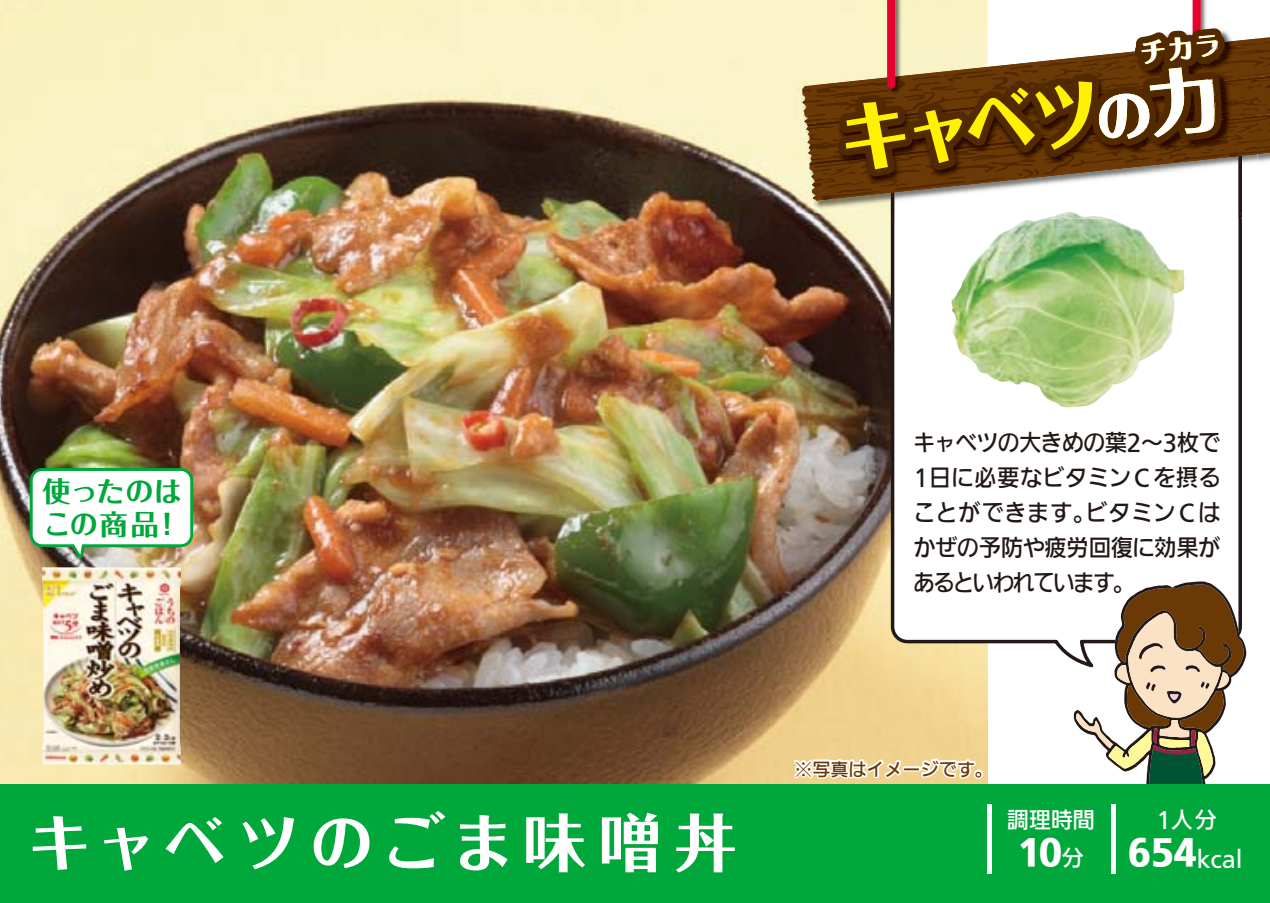
<style>
.page{position:relative;width:1270px;height:903px;background:#fff}
.page>*{position:absolute;margin:0;border:0;box-sizing:border-box;transform-origin:0 0}
.t1{font:800 77px "Folk Pro";color:#fff100;scale:.9 1}
.t2{font:700 63px "Folk Pro";letter-spacing:.135em;color:#fff}
.t3{font:800 35px "Iwa UD Go Dsp Pro";color:#fff}
.t4{font:700 28px/33.2px "Folk Pro";letter-spacing:.02em;color:#00a73b}
.t5{font:500 22.75px/35px "Iwa UD Go Dsp Pro";letter-spacing:.01em;color:#221815;text-align:justify;scale:.96 1}
.t6{font:500 22.05px/39.2px "Iwa UD Go Dsp Pro";color:#fff;text-align:center}
.t7{font:500 17.5px "Iwa UD Go Dsp Pro";letter-spacing:.03em;color:#6a3906}
.s1{font-size:56px}
.s2{font-size:70px}
.s3{font-weight:800;font-size:35px}
.s4{font-weight:500;font-size:22.05px}
</style>
<div class="page">
<img style="left:0;top:0;width:987px;height:784px">
<svg style="left:891px;top:316px;width:351px;height:351px"></svg>
<svg style="left:1074px;top:581px;width:172px;height:203px"></svg>
<div style="left:0;top:784px;width:1270px;height:119px;background:#00a73b"></div>
<img style="left:951px;top:316px;width:233px;height:91px">
<img style="left:795px;top:0;width:7px;height:213px">
<hr style="left:1112px;top:804px;width:4px;height:69px;background:#fff">
<div style="left:987px;top:804px;width:5px;height:69px;background:#fff"></div>
<svg style="left:791px;top:756px;width:113px;height:25px"></svg>
<div style="left:903px;top:766px;width:18px;height:5px;border:4px solid #fff"></div>
<svg style="left:918px;top:755px;width:60px;height:26px"></svg>
<div style="left:974px;top:769px;width:9px;height:10px;border:4px solid #fff;border-radius:50%"></div>
<div style="left:975px;top:771px;width:7px;height:7px;border:4px solid #fff;border-radius:50%"></div>
<img style="left:42px;top:567px;width:139px;height:197px">
<svg style="left:30px;top:468px;width:163px;height:90px"></svg>
<svg style="left:802px;top:0;width:468px;height:316px"></svg>
<p class="t4" style="left:43px;top:470px;width:141px">使ったのはこの商品！</p>
<h1 class="t1" style="left:834px;top:74px;width:424px;rotate:-6deg">キャベツ<span class="s1">の</span><span class="s2">力</span></h1>
<p class="t5" style="left:913px;top:425px;width:322px">キャベツの大きめの葉2～3枚で1日に必要なビタミンＣを摂ることができます。ビタミンＣはかぜの予防や疲労回復に効果があるといわれています。</p>
<p class="t7" style="left:795px;top:756px;width:199px">※写真はイメージです。</p>
<h2 class="t2" style="left:28px;top:789px;width:711px">キャベツのごま味噌丼</h2>
<p class="t6" style="left:1128px;top:800px;width:116px">１人分<br><span class="s3">654</span>kcal</p>
<p class="t6" style="left:1007px;top:800px;width:89px">調理時間</p>
<h3 class="t3" style="left:1018px;top:826px;width:67px">10<span class="s4">分</span></h3>
</div>
